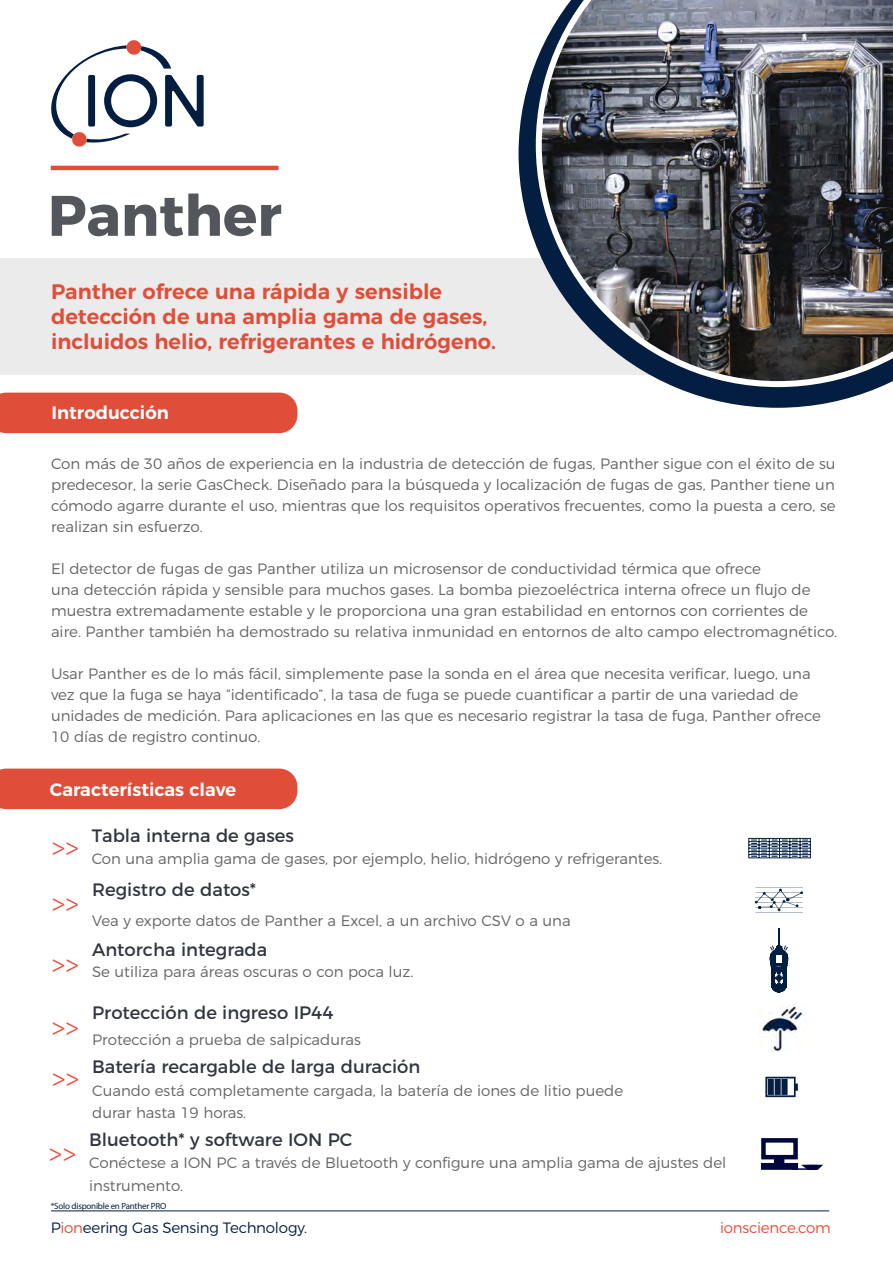
<style>
.page{position:relative;width:893px;height:1263px;background:#fff}
.page>*{position:absolute;margin:0;border:0;box-sizing:border-box;transform-origin:0 0}
.t1{font:700 57px "Montserrat";color:#53565a}
.TechSpec__Bullet_list{font:24px "Myriad Pro";color:#ed4b38}
.t2{font:600 21px "Montserrat";color:#e04e39}
.t3{font:18px "Montserrat";color:#323640}
.t4{font:600 18px "Montserrat";color:#fff}
.t5{font:300 15px/21px "Montserrat";color:#636366}
.t6{font:300 15px "Montserrat";letter-spacing:-.02em;color:#041e42}
.t7{font:300 15px "Montserrat";letter-spacing:-.02em;color:#ed4b38}
.TechSpec__Bullet_list-2{font:9px "Myriad Pro";letter-spacing:-.025em;color:#001e41}
.s1{color:#e04e39}
</style>
<div class="page">
<hr style="left:51px;top:1210px;width:778px;height:1px;background:#001e41">
<div style="left:0;top:768px;width:297px;height:41px;background:#e04e39"></div>
<svg style="left:51px;top:40px;width:153px;height:107px"></svg>
<hr style="left:51px;top:166px;width:227px;height:4px;background:#e04e39">
<svg style="left:519px;top:62px;width:361px;height:346px"></svg>
<img style="left:536px;top:0;width:357px;height:387px">
<div style="left:0;top:393px;width:297px;height:40px;background:#e04e39"></div>
<hr style="left:792px;top:1168px;width:23px;height:2px;background:#02063d">
<div style="left:761px;top:1138px;width:37px;height:21px;border:4px solid #02063d"></div>
<div style="left:774px;top:1158px;width:10px;height:6px;border:4px solid #02063d"></div>
<div style="left:761px;top:1163px;width:37px;height:7px;border:4px solid #02063d"></div>
<svg style="left:804px;top:1164px;width:17px;height:6px"></svg>
<svg style="left:765px;top:1077px;width:33px;height:20px"></svg>
<img style="left:759px;top:1025px;width:41px;height:26px">
<svg style="left:748px;top:838px;width:63px;height:21px"></svg>
<svg style="left:755px;top:887px;width:48px;height:138px"></svg>
<p class="t1" style="left:48px;top:169px;width:235px">Panther</p>
<p class="t2" style="left:51px;top:274px;width:393px">Panther ofrece una rápida y sensible</p>
<p class="t2" style="left:51px;top:299px;width:438px">detección de una amplia gama de gases,</p>
<p class="t2" style="left:51px;top:325px;width:446px">incluidos helio, refrigerantes e hidrógeno.</p>
<p class="t4" style="left:51px;top:398px;width:119px">Introducción</p>
<p class="t5" style="left:51px;top:452px;width:786px;text-align:justify">Con más de 30 años de experiencia en la industria de detección de fugas, Panther sigue con el éxito de su predecesor, la serie GasCheck. Diseñado para la búsqueda y localización de fugas de gas, Panther tiene un cómodo agarre durante el uso, mientras que los requisitos operativos frecuentes, como la puesta a cero, se realizan sin esfuerzo.</p>
<p class="t5" style="left:51px;top:557px;width:711px">El detector de fugas de gas Panther utiliza un microsensor de conductividad térmica que ofrece</p>
<p class="t5" style="left:51px;top:578px;width:788px">una detección rápida y sensible para muchos gases. La bomba piezoeléctrica interna ofrece un flujo de muestra extremadamente estable y le proporciona una gran estabilidad en entornos con corrientes de aire. Panther también ha demostrado su relativa inmunidad en entornos de alto campo electromagnético.</p>
<p class="t5" style="left:51px;top:662px;width:771px">Usar Panther es de lo más fácil, simplemente pase la sonda en el área que necesita verificar, luego, una vez que la fuga se haya “identificado”, la tasa de fuga se puede cuantificar a partir de una variedad de unidades de medición. Para aplicaciones en las que es necesario registrar la tasa de fuga, Panther ofrece 10 días de registro continuo.</p>
<p class="t4" style="left:50px;top:775px;width:188px">Características clave</p>
<p class="TechSpec__Bullet_list" style="left:51px;top:832px;width:30px">&gt;&gt;</p>
<p class="TechSpec__Bullet_list" style="left:52px;top:888px;width:30px">&gt;&gt;</p>
<p class="TechSpec__Bullet_list" style="left:51px;top:949px;width:30px">&gt;&gt;</p>
<p class="TechSpec__Bullet_list" style="left:52px;top:1012px;width:30px">&gt;&gt;</p>
<p class="TechSpec__Bullet_list" style="left:52px;top:1063px;width:30px">&gt;&gt;</p>
<p class="TechSpec__Bullet_list" style="left:49px;top:1138px;width:30px">&gt;&gt;</p>
<p class="t3" style="left:92px;top:821px;width:204px">Tabla interna de gases</p>
<p class="t5" style="left:92px;top:847px;width:572px">Con una amplia gama de gases, por ejemplo, helio, hidrógeno y refrigerantes.</p>
<p class="t3" style="left:92px;top:875px;width:166px">Registro de datos*</p>
<p class="t5" style="left:92px;top:908px;width:480px">Vea y exporte datos de Panther a Excel, a un archivo CSV o a una</p>
<p class="t3" style="left:92px;top:935px;width:177px">Antorcha integrada</p>
<p class="t5" style="left:92px;top:960px;width:323px">Se utiliza para áreas oscuras o con poca luz.</p>
<p class="t3" style="left:92px;top:998px;width:243px">Protección de ingreso IP44</p>
<p class="t5" style="left:92px;top:1027px;width:270px">Protección a prueba de salpicaduras</p>
<p class="t3" style="left:92px;top:1052px;width:330px">Batería recargable de larga duración</p>
<p class="t5" style="left:92px;top:1078px;width:533px;line-height:22.5px">Cuando está completamente cargada, la batería de iones de litio puede durar hasta 19 horas.</p>
<p class="t3" style="left:89px;top:1125px;width:265px">Bluetooth* y software ION PC</p>
<p class="t5" style="left:89px;top:1151px;width:639px">Conéctese a ION PC a través de Bluetooth y configure una amplia gama de ajustes del</p>
<p class="t5" style="left:89px;top:1173px;width:96px">instrumento.</p>
<p class="TechSpec__Bullet_list-2" style="left:51px;top:1200px;width:117px">*Solo disponible en Panther PRO</p>
<p class="t6" style="left:51px;top:1215px;width:258px">P<span class="s1">ion</span>eering Gas Sensing Technology.</p>
<p class="t7" style="left:720px;top:1215px;width:112px">ionscience.com</p>
</div>
